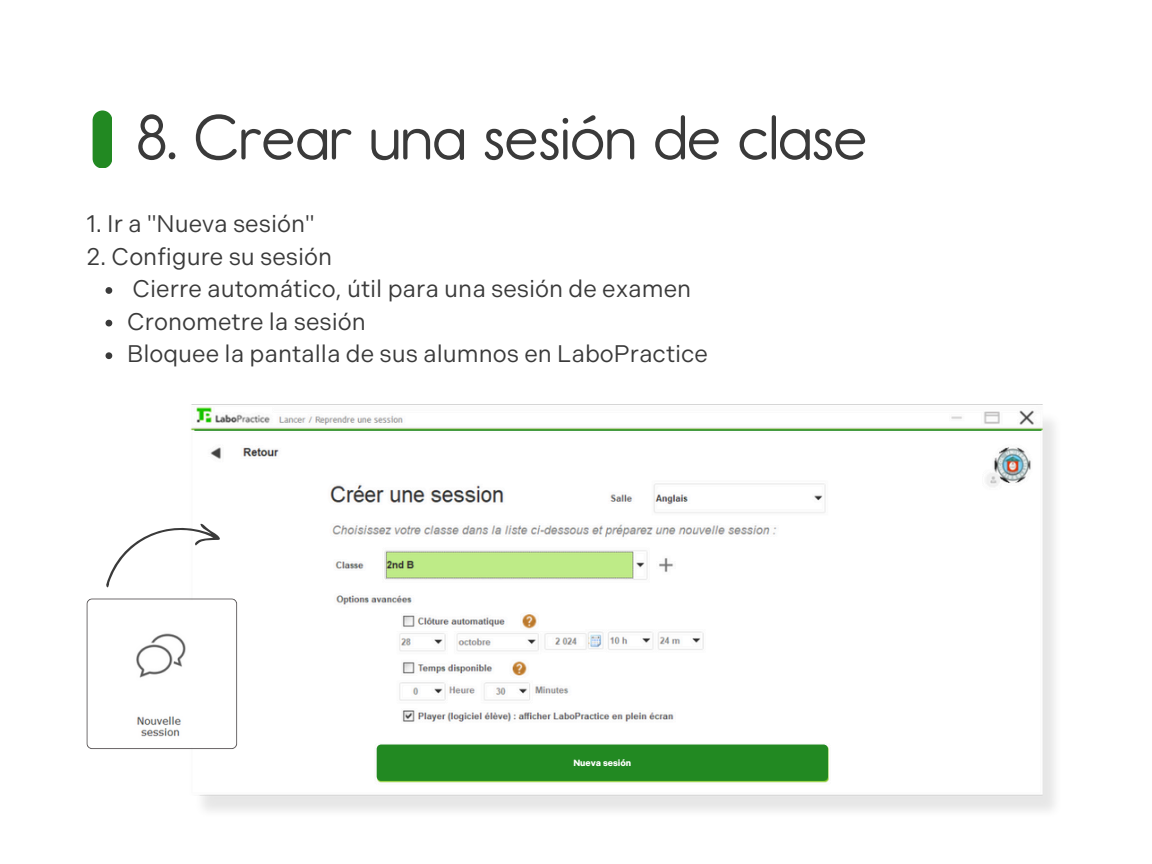
<style>
.page{position:relative;width:1152px;height:864px;background:#fff}
.page>*{position:absolute;margin:0;border:0;box-sizing:border-box;transform-origin:0 0}
.t1{font:63px "Report Rg";color:#3a3a3a}
.t2{font:24px "Indivisible";color:#3a3a3a}
.t3{font:700 9px "Indivisible";color:#fff}
</style>
<div class="page">
<svg style="left:93px;top:110px;width:19px;height:58px"></svg>
<img style="left:190px;top:407px;width:865px;height:404px">
<div style="left:377px;top:745px;width:451px;height:36px;background:#228922"></div>
<hr style="left:194px;top:429px;width:847px;height:2px;background:#228922">
<svg style="left:86px;top:598px;width:151px;height:151px"></svg>
<svg style="left:106px;top:503px;width:118px;height:86px"></svg>
<svg style="left:106px;top:287px;width:6px;height:7px"></svg>
<svg style="left:106px;top:320px;width:6px;height:6px"></svg>
<svg style="left:106px;top:352px;width:6px;height:7px"></svg>
<p class="t1" style="left:137px;top:100px;width:732px">8. Crear una sesión de clase</p>
<p class="t2" style="left:86px;top:209px;width:230px">1. Ir a "Nueva sesión"</p>
<p class="t2" style="left:86px;top:242px;width:247px">2. Configure su sesión</p>
<p class="t2" style="left:132px;top:275px;width:560px">Cierre automático, útil para una sesión de examen</p>
<p class="t2" style="left:127px;top:307px;width:240px">Cronometre la sesión</p>
<p class="t2" style="left:127px;top:340px;width:582px">Bloquee la pantalla de sus alumnos en LaboPractice</p>
<h1 class="t3" style="left:573px;top:758px;width:59px">Nueva sesión</h1>
</div>
